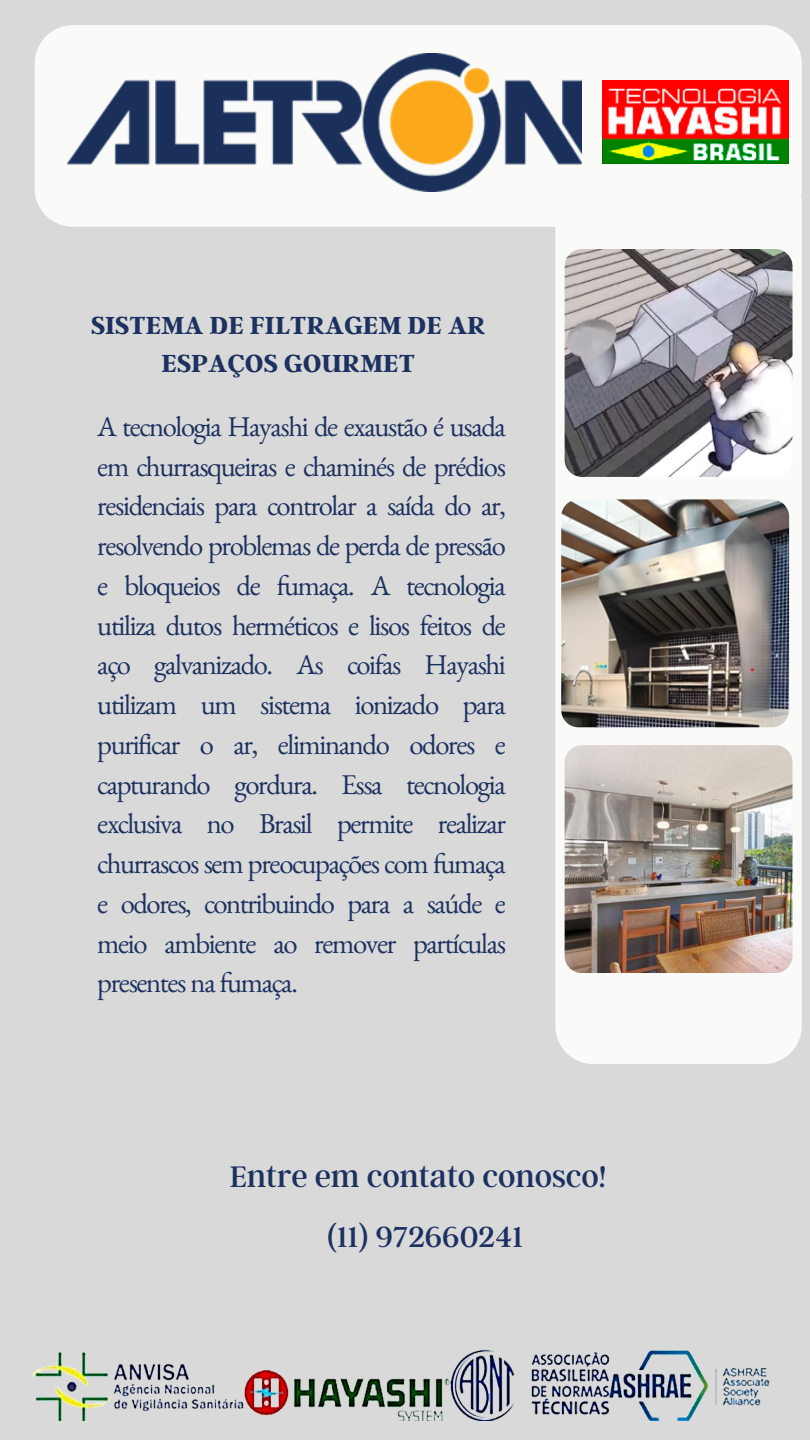
<style>
.page{position:relative;width:810px;height:1440px;background:#d9d9d9}
.page>*{position:absolute;margin:0;border:0;box-sizing:border-box;transform-origin:0 0}
.t1{font:33.1px "Argent CF";color:#1c315f}
.t2{font:32.1px "Argent CF";color:#1c315f}
.t3{font:28.7px/39.8px "Benne";letter-spacing:-.05em;color:#1c315f;text-align:justify}
.t4{font:700 27.5px/38.2px "Argent CF";color:#1c315f;text-align:center}
</style>
<div class="page">
<div style="left:555px;top:227px;width:247px;height:837px;background:#fafbf9"></div>
<div style="left:35px;top:25px;width:767px;height:202px;background:#fafbf9"></div>
<img style="left:67px;top:54px;width:514px;height:137px">
<img style="left:31px;top:1349px;width:739px;height:72px">
<img style="left:602px;top:81px;width:187px;height:83px">
<img style="left:561px;top:499px;width:228px;height:228px;border-radius:17px">
<img style="left:565px;top:249px;width:228px;height:228px;border-radius:17px">
<img style="left:565px;top:745px;width:228px;height:228px;border-radius:17px">
<h1 class="t4" style="left:91px;top:304px;width:396px">SISTEMA DE FILTRAGEM DE AR<br>ESPAÇOS GOURMET</h1>
<p class="t3" style="left:97px;top:412px;width:410px">A tecnologia Hayashi de exaustão é usada em churrasqueiras e chaminés de prédios residenciais para controlar a saída do ar, resolvendo problemas de perda de pressão e bloqueios de fumaça. A tecnologia utiliza dutos herméticos e lisos feitos de aço galvanizado. As coifas Hayashi utilizam um sistema ionizado para purificar o ar, eliminando odores e capturando gordura. Essa tecnologia exclusiva no Brasil permite realizar churrascos sem preocupações com fumaça e odores, contribuindo para a saúde e meio ambiente ao remover partículas presentes na fumaça.</p>
<h1 class="t1" style="left:230px;top:1155px;width:378px">Entre em contato conosco!</h1>
<p class="t2" style="left:327px;top:1216px;width:197px">(11) 972660241</p>
</div>
